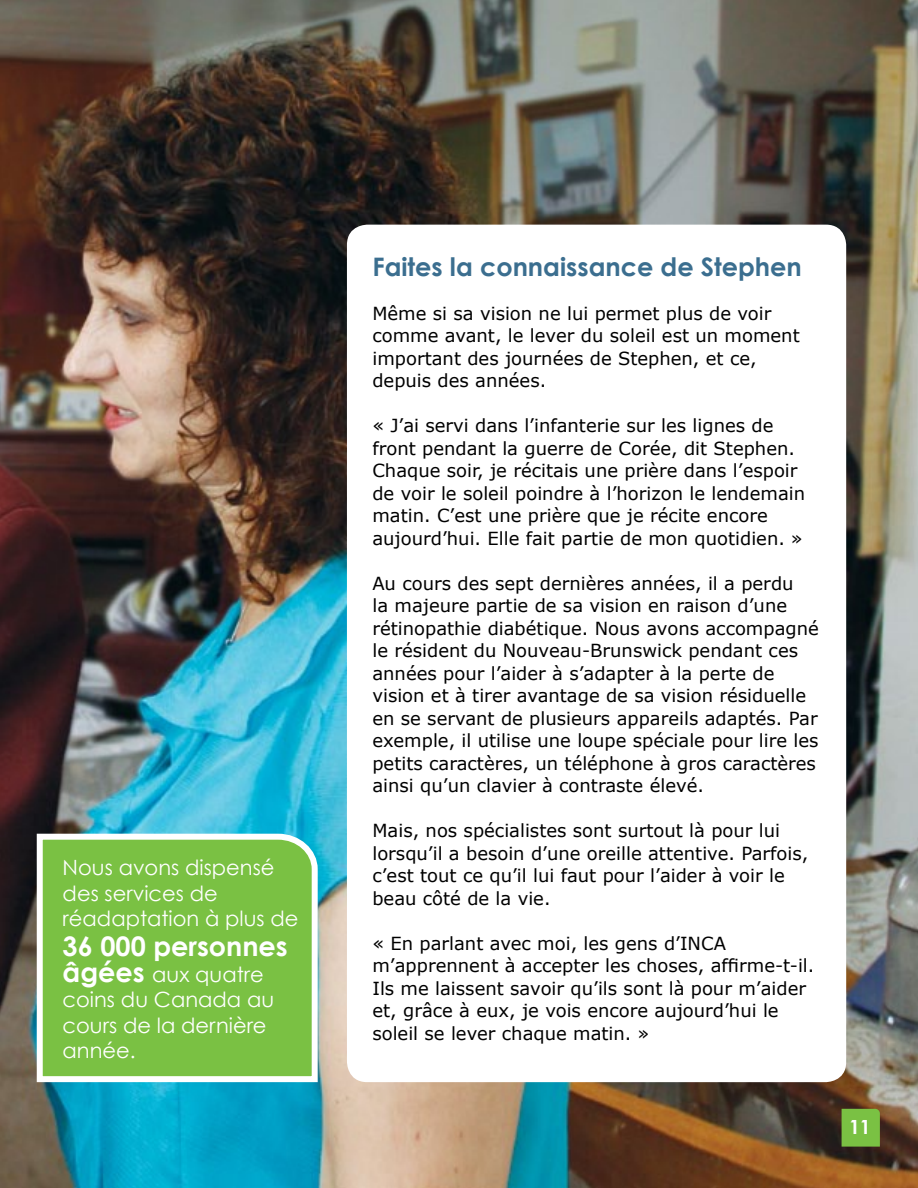
<style>
.page{position:relative;width:918px;height:1188px;background:#fff}
.page>*{position:absolute;margin:0;border:0;box-sizing:border-box;transform-origin:0 0}
.t1{font:700 27px "Century Gothic";color:#fff}
.t2{font:700 25.5px "Century Gothic";color:#3b6e8f}
.t3{font:21px/25.5px "Century Gothic";color:#fff}
.t4{font:700 19.5px "Century Gothic";color:#fff}
.t5{font:18px/22.5px "Verdana";color:#000}
.s1{font-weight:700;font-size:27px}
</style>
<div class="page">
<img style="left:0;top:0;width:918px;height:1188px">
<div style="left:347px;top:225px;width:499px;height:857px;background:#fff;border-radius:20px"></div>
<svg style="left:34px;top:831px;width:287px;height:254px;background:#82c457"></svg>
<svg style="left:842px;top:1109px;width:38px;height:38px"></svg>
<p class="t3" style="left:63px;top:855px;width:237px">Nous avons dispensé des services de réadaptation à plus de</p>
<p class="t1" style="left:63px;top:930px;width:227px">36 000 personnes</p>
<p class="t3" style="left:63px;top:961px;width:213px"><span class="s1">âgées</span> aux quatre coins du Canada au cours de la dernière année.</p>
<h2 class="t2" style="left:372px;top:250px;width:431px">Faites la connaissance de Stephen</h2>
<p class="t5" style="left:372px;top:301px;width:429px">Même si sa vision ne lui permet plus de voir comme avant, le lever du soleil est un moment important des journées de Stephen, et ce, depuis des années.</p>
<p class="t5" style="left:372px;top:414px;width:434px">« J’ai servi dans l’infanterie sur les lignes de front pendant la guerre de Corée, dit Stephen.<br>Chaque soir, je récitais une prière dans l’espoir de voir le soleil poindre à l’horizon le lendemain matin. C’est une prière que je récite encore aujourd’hui. Elle fait partie de mon quotidien. »</p>
<p class="t5" style="left:372px;top:571px;width:448px">Au cours des sept dernières années, il a perdu<br>la majeure partie de sa vision en raison d’une rétinopathie diabétique. Nous avons accompagné le résident du Nouveau‑Brunswick pendant ces années pour l’aider à s’adapter à la perte de vision et à tirer avantage de sa vision résiduelle en se servant de plusieurs appareils adaptés. Par exemple, il utilise une loupe spéciale pour lire les petits caractères, un téléphone à gros caractères ainsi qu’un clavier à contraste élevé.</p>
<p class="t5" style="left:372px;top:819px;width:437px">Mais, nos spécialistes sont surtout là pour lui lorsqu’il a besoin d’une oreille attentive. Parfois, c’est tout ce qu’il lui faut pour l’aider à voir le beau côté de la vie.</p>
<p class="t5" style="left:372px;top:931px;width:443px">« En parlant avec moi, les gens d’INCA m’apprennent à accepter les choses, affirme-t-il.<br>Ils me laissent savoir qu’ils sont là pour m’aider et, grâce à eux, je vois encore aujourd’hui le soleil se lever chaque matin. »</p>
<p class="t4" style="left:849px;top:1114px;width:23px">11</p>
</div>
